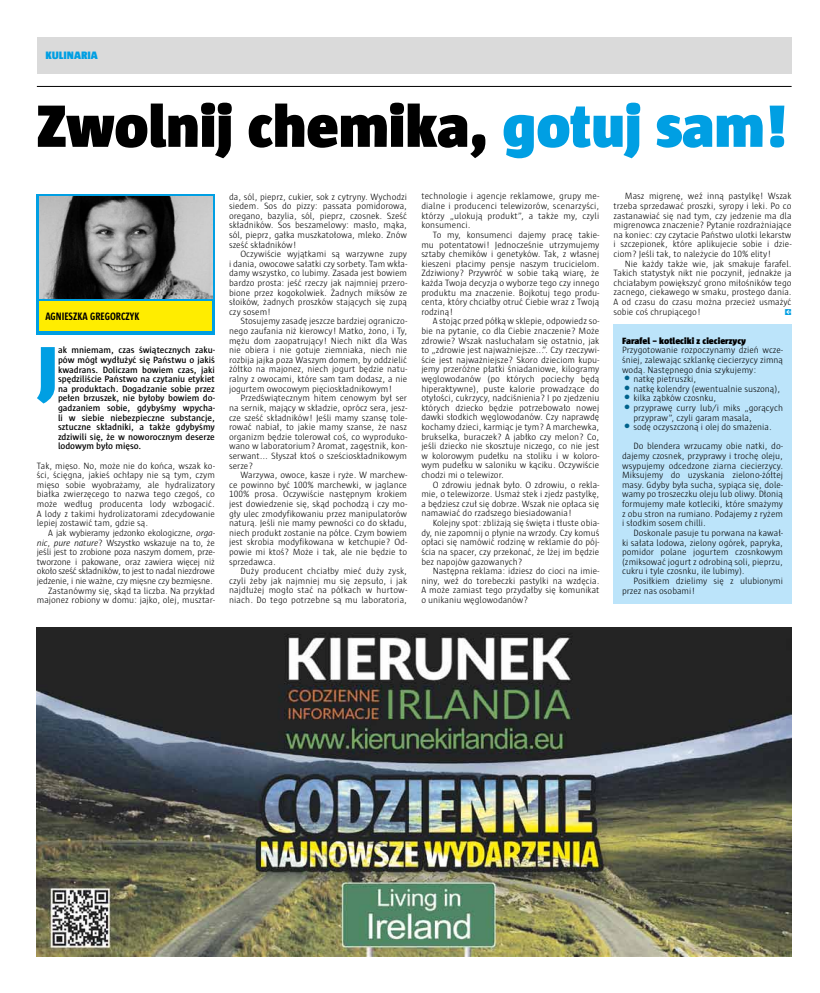
<style>
.page{position:relative;width:820px;height:993px;background:#fff}
.page>*{position:absolute;margin:0;border:0;box-sizing:border-box;transform-origin:0 0}
.t1{font:900 66.2px "Sun";color:#009fe3}
.t2{font:900 61px "Sun";color:#000}
.t3{font:700 condensed 11px "Sun";color:#000}
.t4{font:900 11px "Sun";color:#009fe3}
.t5{font:300 9.3px/9.6px "Sun";color:#000;text-align:justify}
.t6{font:600 9.3px/9.6px "Sun";color:#000;text-align:justify}
.t7{font:300 9.3px/9.6px "Sun";letter-spacing:-.02em;color:#000;text-align:right}
.t8{font:900 9.3px "Sun";color:#000}
.s1{color:#009fe3}
.s2{font-style:italic}
.s3{font-size:20px;color:#00628b}
</style>
<div class="page">
<hr style="left:37px;top:86px;width:754px;height:1px;background:#000">
<div style="left:37px;top:37px;width:754px;height:37px;background:#dadada"></div>
<img style="left:37px;top:627px;width:754px;height:328px">
<svg style="left:37px;top:194px;width:178px;height:140px;background:#2199c9"></svg>
<img style="left:40px;top:197px;width:172px;height:101px">
<div style="left:40px;top:301px;width:172px;height:30px;background:#ffed00"></div>
<div style="left:613px;top:324px;width:178px;height:279px;background:#bce4fa"></div>
<p class="t4" style="left:45px;top:49px;width:7px">kulinaria</p>
<h2 class="t2" style="left:37px;top:91px;width:751px">Zwolnij chemika, <span class="s1">gotuj sam!</span></h2>
<p class="t3" style="left:45px;top:311px;width:95px">AGNIESZKA GREGORCZYK</p>
<h1 class="t1" style="left:38px;top:331px;width:22px">J</h1>
<p class="t6" style="left:58px;top:345px;width:158px">ak mniemam, czas świątecznych zaku&shy;pów mógł wydłużyć się Państwu o jakiś kwadrans. Doliczam bowiem czas, jaki spędziliście Państwo na czytaniu etykiet na produktach. Dogadzanie sobie przez pełen brzuszek, nie byłoby bowiem do&shy;gadzaniem sobie, gdybyśmy wpycha&shy;li w siebie niebezpieczne substancje, sztuczne składniki, a także gdybyśmy zdziwili się, że w noworocznym deserze lodowym było mięso.</p>
<p class="t5" style="left:37px;top:460px;width:179px">Tak, mięso. No, może nie do końca, wszak ko&shy;ści, ścięgna, jakieś ochłapy nie są tym, czym mięso sobie wyobrażamy, ale hydralizatory białka zwierzęcego to nazwa tego czegoś, co może według producenta lody wzbogacić.<br>A lody z takimi hydrolizatorami zdecydowanie lepiej zostawić tam, gdzie są.</p>
<p class="t7" style="left:37px;top:528px;width:180px">A jak wybieramy jedzonko ekologiczne, <span class="s2">orga&shy;nic</span>, <span class="s2">pure nature</span>? Wszystko wskazuje na to, że jeśli jest to zrobione poza naszym domem, prze&shy;tworzone i pakowane, oraz zawiera więcej niż około sześć składników, to jest to nadal niezdrowe jedzenie, i nie ważne, czy mięsne czy bezmięsne.<br>Zastanówmy się, skąd ta liczba. Na przykład majonez robiony w domu: jajko, olej, musztar-</p>
<p class="t5" style="left:229px;top:192px;width:179px">da, sól, pieprz, cukier, sok z cytryny. Wychodzi siedem. Sos do pizzy: passata pomidorowa, oregano, bazylia, sól, pieprz, czosnek. Sześć składników. Sos beszamelowy: masło, mąka, sól, pieprz, gałka muszkatołowa, mleko. Znów sześć składników!</p>
<p class="t5" style="left:229px;top:249px;width:179px;text-indent:11px">Oczywiście wyjątkami są warzywne zupy i dania, owocowe sałatki czy sorbety. Tam wkła&shy;damy wszystko, co lubimy. Zasada jest bowiem bardzo prosta: jeść rzeczy jak najmniej przero&shy;bione przez kogokolwiek. Żadnych miksów ze słoików, żadnych proszków stających się zupą czy sosem!</p>
<p class="t5" style="left:229px;top:316px;width:179px;text-indent:11px">Stosujemy zasadę jeszcze bardziej ograniczo&shy;nego zaufania niż kierowcy! Matko, żono, i Ty, mężu dom zaopatrujący! Niech nikt dla Was nie obiera i nie gotuje ziemniaka, niech nie rozbija jajka poza Waszym domem, by oddzielić żółtko na majonez, niech jogurt będzie natu&shy;ralny z owocami, które sam tam dodasz, a nie jogurtem owocowym pięcioskładnikowym!</p>
<p class="t5" style="left:229px;top:393px;width:179px;text-indent:11px">Przedświątecznym hitem cenowym był ser na sernik, mający w składzie, oprócz sera, jesz&shy;cze sześć składników! Jeśli mamy szansę tole&shy;rować nabiał, to jakie mamy szanse, że nasz organizm będzie tolerował coś, co wyproduko&shy;wano w laboratorium? Aromat, zagęstnik, kon&shy;serwant... Słyszał ktoś o sześcioskładnikowym serze?</p>
<p class="t5" style="left:229px;top:470px;width:179px;text-indent:11px">Warzywa, owoce, kasze i ryże. W marchew&shy;ce powinno być 100% marchewki, w jaglance 100% prosa. Oczywiście następnym krokiem jest dowiedzenie się, skąd pochodzą i czy mo&shy;gły ulec zmodyfikowaniu przez manipulatorów naturą. Jeśli nie mamy pewności co do składu, niech produkt zostanie na półce. Czym bowiem jest skrobia modyfikowana w ketchupie? Od&shy;powie mi ktoś? Może i tak, ale nie będzie to sprzedawca.</p>
<p class="t5" style="left:229px;top:566px;width:179px;text-indent:11px">Duży producent chciałby mieć duży zysk, czyli żeby jak najmniej mu się zepsuło, i jak najdłużej mogło stać na półkach w hurtow&shy;niach. Do tego potrzebne są mu laboratoria,</p>
<p class="t5" style="left:421px;top:191px;width:179px">technologie i agencje reklamowe, grupy me&shy;dialne i producenci telewizorów, scenarzyści, którzy „ulokują produkt”, a także my, czyli konsumenci.</p>
<p class="t5" style="left:421px;top:230px;width:179px;text-indent:11px">To my, konsumenci dajemy pracę takie&shy;mu potentatowi! Jednocześnie utrzymujemy sztaby chemików i genetyków. Tak, z własnej kieszeni płacimy pensje naszym trucicielom.<br>Zdziwiony? Przywróć w sobie taką wiarę, że każda Twoja decyzja o wyborze tego czy innego produktu ma znaczenie. Bojkotuj tego produ&shy;centa, który chciałby otruć Ciebie wraz z Twoją rodziną!</p>
<p class="t5" style="left:421px;top:316px;width:179px;text-indent:11px">A stojąc przed półką w sklepie, odpowiedz so&shy;bie na pytanie, co dla Ciebie znaczenie? Może zdrowie? Wszak nasłuchałam się ostatnio, jak to „zdrowie jest najważniejsze...”. Czy rzeczywi&shy;ście jest najważniejsze? Skoro dzieciom kupu&shy;jemy przeróżne płatki śniadaniowe, kilogramy węglowodanów (po których pociechy będą hiperaktywne), puste kalorie prowadzące do otyłości, cukrzycy, nadciśnienia? I po zjedzeniu których dziecko będzie potrzebowało nowej dawki słodkich węglowodanów. Czy naprawdę kochamy dzieci, karmiąc je tym? A marchewka, brukselka, buraczek? A jabłko czy melon? Co, jeśli dziecko nie skosztuje niczego, co nie jest w kolorowym pudełku na stoliku i w koloro&shy;wym pudełku w saloniku w kąciku. Oczywiście chodzi mi o telewizor.</p>
<p class="t5" style="left:421px;top:479px;width:179px;text-indent:11px">O zdrowiu jednak było. O zdrowiu, o rekla&shy;mie, o telewizorze. Usmaż stek i zjedz pastylkę, a będziesz czuł się dobrze. Wszak nie opłaca się namawiać do rzadszego biesiadowania!</p>
<p class="t5" style="left:421px;top:518px;width:179px;text-indent:11px">Kolejny spot: zbliżają się święta i tłuste obia&shy;dy, nie zapomnij o płynie na wrzody. Czy komuś opłaci się namówić rodzinę w reklamie do pój&shy;ścia na spacer, czy przekonać, że lżej im będzie bez napojów gazowanych?</p>
<p class="t5" style="left:421px;top:566px;width:179px;text-indent:11px">Następna reklama: idziesz do cioci na imie&shy;niny, weź do torebeczki pastylki na wzdęcia.<br>A może zamiast tego przydałby się komunikat o unikaniu węglowodanów?</p>
<p class="t5" style="left:613px;top:191px;width:179px;text-indent:11px">Masz migrenę, weź inną pastylkę! Wszak trzeba sprzedawać proszki, syropy i leki. Po co zastanawiać się nad tym, czy jedzenie ma dla migrenowca znaczenie? Pytanie rozdrażniające na koniec: czy czytacie Państwo ulotki lekarstw i szczepionek, które aplikujecie sobie i dzie&shy;ciom? Jeśli tak, to należycie do 10% elity!</p>
<p class="t5" style="left:613px;top:259px;width:179px;text-indent:11px">Nie każdy także wie, jak smakuje farafel.<br>Takich statystyk nikt nie poczynił, jednakże ja chciałabym powiększyć grono miłośników tego zacnego, ciekawego w smaku, prostego dania.<br>A od czasu do czasu można przecież usmażyć sobie coś chrupiącego!</p>
<p class="t8" style="left:621px;top:335px;width:125px">Farafel – kotleciki z ciecierzycy</p>
<p class="t5" style="left:621px;top:345px;width:162px">Przygotowanie rozpoczynamy dzień wcze&shy;śniej, zalewając szklankę ciecierzycy zimną wodą. Następnego dnia szykujemy:</p>
<p class="t5" style="left:621px;top:374px;width:76px"><span class="s3">•</span> natkę pietruszki,</p>
<p class="t5" style="left:621px;top:384px;width:159px"><span class="s3">•</span> natkę kolendry (ewentualnie suszoną),</p>
<p class="t5" style="left:621px;top:393px;width:96px"><span class="s3">•</span> kilka ząbków czosnku,</p>
<p class="t5" style="left:633px;top:403px;width:151px;text-indent:-11px"><span class="s3">•</span> przyprawę curry lub/i miks „gorących przypraw”, czyli garam masala,</p>
<p class="t5" style="left:633px;top:417px;width:151px;line-height:19.2px;text-indent:-11px"><span class="s3">•</span> sodę oczyszczoną i olej do smażenia.<br>Do blendera wrzucamy obie natki, do-</p>
<p class="t5" style="left:621px;top:451px;width:162px">dajemy czosnek, przyprawy i trochę oleju, wsypujemy odcedzone ziarna ciecierzycy.<br>Miksujemy do uzyskania zielono-żółtej masy. Gdyby była sucha, sypiąca się, dole&shy;wamy po troszeczku oleju lub oliwy. Dłonią formujemy małe kotleciki, które smażymy z obu stron na rumiano. Podajemy z ryżem i słodkim sosem chilli.</p>
<p class="t5" style="left:621px;top:528px;width:162px;text-indent:11px">Doskonale pasuje tu porwana na kawał&shy;ki sałata lodowa, zielony ogórek, papryka, pomidor polane jogurtem czosnkowym (zmiksować jogurt z odrobiną soli, pieprzu, cukru i tyle czosnku, ile lubimy).</p>
<p class="t5" style="left:621px;top:576px;width:162px;text-indent:11px">Posiłkiem dzielimy się z ulubionymi przez nas osobami!</p>
</div>
